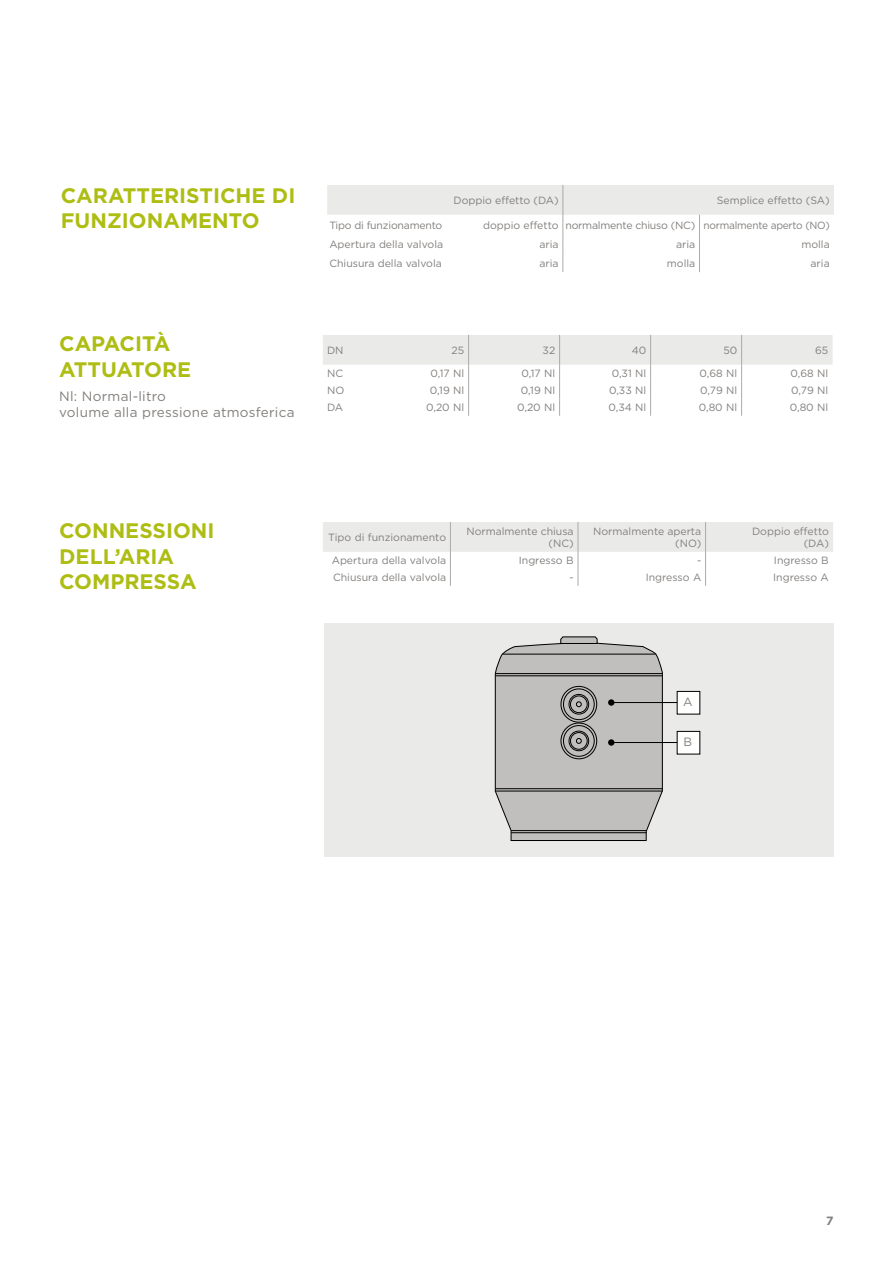
<style>
.page{position:relative;width:893px;height:1263px;background:#fff}
.page>*{position:absolute;margin:0;border:0;box-sizing:border-box;transform-origin:0 0}
.t1{font:700 21px/25.2px "Gotham";color:#aebd14}
.t2{font:13.5px/16.2px "Gotham";letter-spacing:.02em;color:#827f7c}
.t3{font:12px "Gotham";color:#827f7c}
.t4{font:700 12px "Gotham";color:#827f7c}
.t5{font:10.5px/12.6px "Gotham";color:#827f7c;text-align:right}
.t6{font:10.5px "Gotham";letter-spacing:-.02em;color:#827f7c}
</style>
<div class="page">
<div style="left:324px;top:623px;width:509px;height:233px;background:#eaeae9"></div>
<svg style="left:494px;top:636px;width:170px;height:205px;background:#b9b9b8"></svg>
<svg style="left:327px;top:185px;width:507px;height:87px"></svg>
<svg style="left:323px;top:335px;width:510px;height:81px"></svg>
<svg style="left:323px;top:522px;width:510px;height:64px"></svg>
<div style="left:608px;top:699px;width:6px;height:7px;background:#000;border-radius:50%"></div>
<hr style="left:610px;top:702px;width:78px;height:1px;background:#000">
<div style="left:677px;top:691px;width:23px;height:23px;background:#fff"></div>
<div style="left:608px;top:739px;width:6px;height:7px;background:#000;border-radius:50%"></div>
<hr style="left:610px;top:742px;width:78px;height:1px;background:#000">
<div style="left:677px;top:731px;width:23px;height:23px;background:#fff"></div>
<hr style="left:495px;top:673px;width:167px;height:1px;background:#000">
<hr style="left:495px;top:675px;width:167px;height:1px;background:#000">
<hr style="left:495px;top:790px;width:167px;height:1px;background:#000">
<hr style="left:511px;top:830px;width:136px;height:1px;background:#000">
<hr style="left:511px;top:832px;width:136px;height:1px;background:#000">
<hr style="left:495px;top:788px;width:167px;height:1px;background:#000">
<hr style="left:503px;top:654px;width:153px;height:1px;background:#000">
<hr style="left:560px;top:643px;width:37px;height:1px;background:#000">
<h1 class="t1" style="left:61px;top:182px;width:236px">CARATTERISTICHE DI<br>FUNZIONAMENTO</h1>
<p class="t5" style="left:454px;top:194px;width:107px">Doppio effetto (DA)</p>
<p class="t5" style="left:717px;top:194px;width:114px">Semplice effetto (SA)</p>
<p class="t6" style="left:329px;top:218px;width:115px">Tipo di funzionamento</p>
<p class="t6" style="left:483px;top:218px;width:348px">doppio effetto normalmente chiuso (NC) normalmente aperto (NO)</p>
<p class="t5" style="left:329px;top:237px;width:115px">Apertura della valvola</p>
<p class="t5" style="left:539px;top:237px;width:21px">aria</p>
<p class="t5" style="left:676px;top:237px;width:21px">aria</p>
<p class="t5" style="left:801px;top:237px;width:30px">molla</p>
<p class="t5" style="left:329px;top:257px;width:114px">Chiusura della valvola</p>
<p class="t5" style="left:539px;top:257px;width:21px">aria</p>
<p class="t5" style="left:667px;top:257px;width:30px">molla</p>
<p class="t5" style="left:810px;top:257px;width:21px">aria</p>
<h1 class="t1" style="left:59px;top:331px;width:134px">CAPACITÀ<br>ATTUATORE</h1>
<p class="t2" style="left:59px;top:388px;width:237px">Nl: Normal-litro<br>volume alla pressione atmosferica</p>
<p class="t5" style="left:327px;top:344px;width:18px">DN</p>
<p class="t5" style="left:452px;top:344px;width:14px">25</p>
<p class="t5" style="left:543px;top:344px;width:14px">32</p>
<p class="t5" style="left:632px;top:344px;width:16px">40</p>
<p class="t5" style="left:723px;top:344px;width:15px">50</p>
<p class="t5" style="left:815px;top:344px;width:15px">65</p>
<p class="t5" style="left:327px;top:367px;width:18px">NC</p>
<p class="t5" style="left:430px;top:367px;width:35px">0,17 Nl</p>
<p class="t5" style="left:521px;top:367px;width:35px">0,17 Nl</p>
<p class="t5" style="left:612px;top:367px;width:36px">0,31 Nl</p>
<p class="t5" style="left:699px;top:367px;width:39px">0,68 Nl</p>
<p class="t5" style="left:790px;top:367px;width:39px">0,68 Nl</p>
<p class="t5" style="left:327px;top:384px;width:19px">NO</p>
<p class="t5" style="left:430px;top:384px;width:36px">0,19 Nl</p>
<p class="t5" style="left:521px;top:384px;width:36px">0,19 Nl</p>
<p class="t5" style="left:609px;top:384px;width:39px">0,33 Nl</p>
<p class="t5" style="left:700px;top:384px;width:39px">0,79 Nl</p>
<p class="t5" style="left:791px;top:384px;width:39px">0,79 Nl</p>
<p class="t5" style="left:327px;top:401px;width:18px">DA</p>
<p class="t5" style="left:426px;top:401px;width:40px">0,20 Nl</p>
<p class="t5" style="left:517px;top:401px;width:40px">0,20 Nl</p>
<p class="t5" style="left:608px;top:401px;width:39px">0,34 Nl</p>
<p class="t5" style="left:699px;top:401px;width:40px">0,80 Nl</p>
<p class="t5" style="left:790px;top:401px;width:40px">0,80 Nl</p>
<h1 class="t1" style="left:59px;top:518px;width:157px">CONNESSIONI<br>DELL’ARIA<br>COMPRESSA</h1>
<p class="t5" style="left:328px;top:531px;width:119px">Tipo di funzionamento</p>
<p class="t5" style="left:466px;top:525px;width:109px">Normalmente chiusa (NC)</p>
<p class="t5" style="left:593px;top:525px;width:110px">Normalmente aperta (NO)</p>
<p class="t5" style="left:752px;top:525px;width:78px">Doppio effetto (DA)</p>
<p class="t5" style="left:332px;top:554px;width:116px">Apertura della valvola</p>
<p class="t5" style="left:519px;top:554px;width:56px">Ingresso B</p>
<p class="t5" style="left:697px;top:554px;width:6px">-</p>
<p class="t5" style="left:774px;top:554px;width:56px">Ingresso B</p>
<p class="t5" style="left:333px;top:571px;width:115px">Chiusura della valvola</p>
<p class="t5" style="left:569px;top:571px;width:6px">-</p>
<p class="t5" style="left:646px;top:571px;width:57px">Ingresso A</p>
<p class="t5" style="left:773px;top:571px;width:57px">Ingresso A</p>
<p class="t3" style="left:683px;top:694px;width:11px">A</p>
<p class="t3" style="left:683px;top:734px;width:10px">B</p>
<p class="t4" style="left:826px;top:1212px;width:9px">7</p>
</div>
